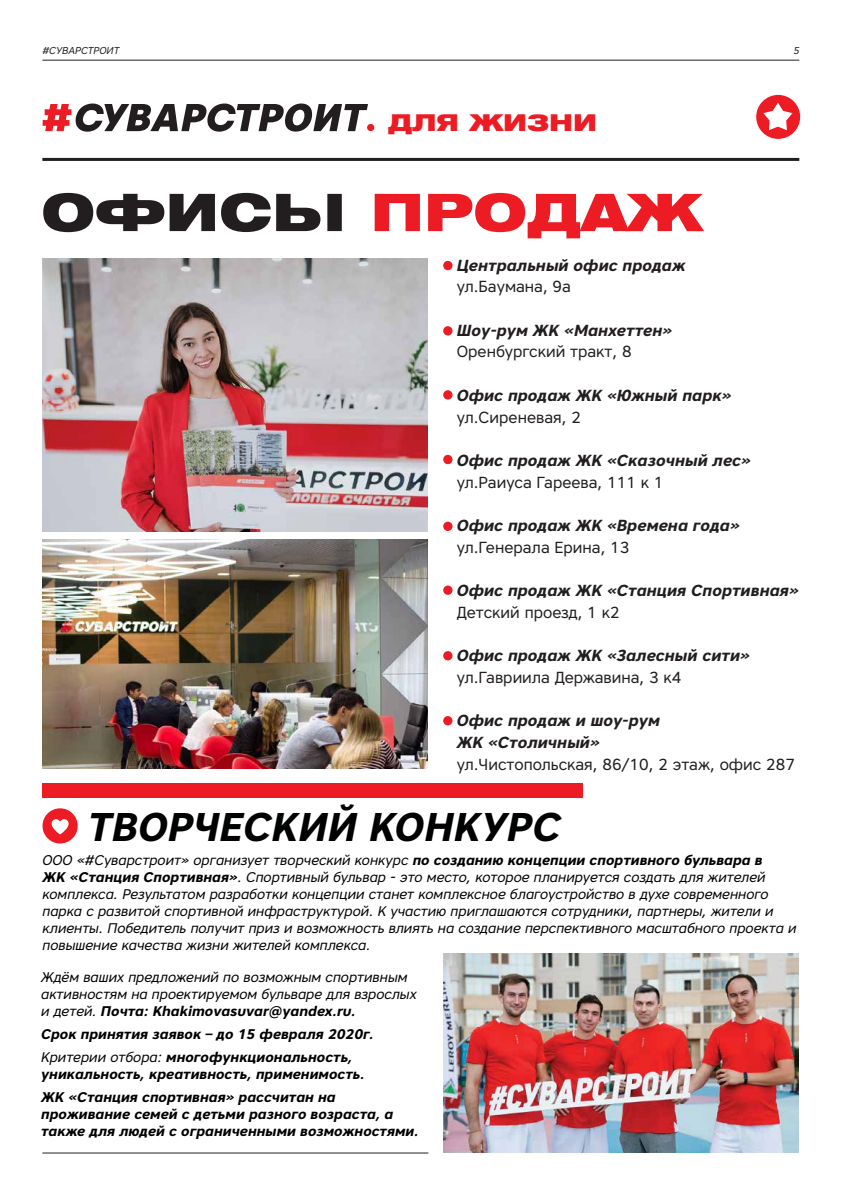
<style>
.page{position:relative;width:842px;height:1191px;background:#fff}
.page>*{position:absolute;margin:0;border:0;box-sizing:border-box;transform-origin:0 0}
.t1{font:900 51.2px "Helios Ext";color:#ed1b23}
.t2{font:italic 700 40px "Core Sans A65";color:#000101}
.t3{font:900 23px "Helios Ext";color:#ed1b23}
.t4{font:italic 700 16px/21.7px "Core Sans A65";color:#221e1f}
.t5{font:16px "Core Sans A45";color:#221e1f}
.t6{font:italic 14px/17px "Core Sans A45";color:#000101}
.t7{font:italic 700 14px/23px "Core Sans A65";color:#000101}
.t8{font:italic 10px "Core Sans A45";color:#221e1f}
.s1{color:#221e1f}
.s2{font-family:"Core Sans A65";font-weight:700}
.s3{font-family:"Core Sans A45";font-weight:400}
</style>
<div class="page">
<div style="left:756px;top:95px;width:44px;height:44px;background:#ed1b23;border-radius:50%"></div>
<svg style="left:763px;top:103px;width:29px;height:27px"></svg>
<hr style="left:42px;top:158px;width:757px;height:3px;background:#221e1f">
<hr style="left:42px;top:60px;width:757px;height:1px;background:#221e1f">
<svg style="left:43px;top:103px;width:325px;height:29px"></svg>
<div style="left:367px;top:124px;width:7px;height:7px;background:#ed1b23;border-radius:50%"></div>
<div style="left:43px;top:783px;width:540px;height:14px;background:#ed1b23"></div>
<div style="left:43px;top:808px;width:35px;height:35px;background:#ed1b23;border-radius:50%"></div>
<svg style="left:52px;top:819px;width:17px;height:15px"></svg>
<hr style="left:42px;top:1152px;width:386px;height:1px;background:#221e1f">
<div style="left:443px;top:261px;width:9px;height:9px;background:#ed1b23;border-radius:50%"></div>
<div style="left:443px;top:326px;width:9px;height:9px;background:#ed1b23;border-radius:50%"></div>
<div style="left:443px;top:390px;width:9px;height:9px;background:#ed1b23;border-radius:50%"></div>
<div style="left:443px;top:455px;width:9px;height:9px;background:#ed1b23;border-radius:50%"></div>
<div style="left:443px;top:521px;width:9px;height:10px;background:#ed1b23;border-radius:50%"></div>
<div style="left:443px;top:585px;width:9px;height:10px;background:#ed1b23;border-radius:50%"></div>
<div style="left:443px;top:651px;width:9px;height:9px;background:#ed1b23;border-radius:50%"></div>
<div style="left:443px;top:716px;width:9px;height:9px;background:#ed1b23;border-radius:50%"></div>
<img style="left:42px;top:259px;width:385px;height:272px">
<img style="left:42px;top:539px;width:385px;height:229px">
<img style="left:443px;top:953px;width:356px;height:199px">
<p class="t8" style="left:42px;top:44px;width:78px">#СУВАРСТРОИТ</p>
<p class="t8" style="left:793px;top:44px;width:7px">5</p>
<h3 class="t3" style="left:388px;top:109px;width:211px">ДЛЯ ЖИЗНИ</h3>
<h1 class="t1" style="left:41px;top:182px;width:662px"><span class="s1">ОФИСЫ</span> ПРОДАЖ</h1>
<p class="t4" style="left:457px;top:254px;width:230px">Центральный офис продаж</p>
<p class="t5" style="left:457px;top:276px;width:116px">ул.Баумана, 9а</p>
<p class="t4" style="left:457px;top:319px;width:217px">Шоу-рум ЖК «Манхеттен»</p>
<p class="t5" style="left:457px;top:341px;width:176px">Оренбургский тракт, 8</p>
<p class="t4" style="left:457px;top:384px;width:276px">Офис продаж ЖК «Южный парк»</p>
<p class="t5" style="left:457px;top:406px;width:126px">ул.Сиреневая, 2</p>
<p class="t4" style="left:457px;top:449px;width:296px">Офис продаж ЖК «Сказочный лес»</p>
<p class="t5" style="left:457px;top:471px;width:208px">ул.Раиуса Гареева, 111 к 1</p>
<p class="t4" style="left:457px;top:514px;width:285px">Офис продаж ЖК «Времена года»</p>
<p class="t5" style="left:457px;top:537px;width:174px">ул.Генерала Ерина, 13</p>
<p class="t4" style="left:457px;top:579px;width:344px">Офис продаж ЖК «Станция Спортивная»</p>
<p class="t5" style="left:457px;top:602px;width:164px">Детский проезд, 1 к2</p>
<p class="t4" style="left:457px;top:644px;width:295px">Офис продаж ЖК «Залесный сити»</p>
<p class="t5" style="left:457px;top:667px;width:226px">ул.Гавриила Державина, 3 к4</p>
<p class="t4" style="left:457px;top:709px;width:205px">Офис продаж и шоу-рум<br>ЖК «Столичный»</p>
<p class="t5" style="left:457px;top:754px;width:340px">ул.Чистопольская, 86/10, 2 этаж, офис 287</p>
<h2 class="t2" style="left:88px;top:800px;width:474px">ТВОРЧЕСКИЙ КОНКУРС</h2>
<p class="t6" style="left:43px;top:851px;width:755px">ООО «#Суварстроит» организует творческий конкурс <span class="s2">по созданию концепции спортивного бульвара в<br>ЖК «Станция Спортивная»</span>. Спортивный бульвар - это место, которое планируется создать для жителей комплекса. Результатом разработки концепции станет комплексное благоустройство в духе современного парка с развитой спортивной инфраструктурой. К участию приглашаются сотрудники, партнеры, жители и клиенты. Победитель получит приз и возможность влиять на создание перспективного масштабного проекта и повышение качества жизни жителей комплекса.</p>
<p class="t6" style="left:41px;top:968px;width:377px">Ждём ваших предложений по возможным спортивным активностям на проектируемом бульваре для взрослых</p>
<p class="t7" style="left:41px;top:999px;width:334px"><span class="s3">и детей.</span> Почта: Khakimovasuvar@yandex.ru.<br>Срок принятия заявок – до 15 февраля 2020г.<br><span class="s3">Критерии отбора:</span> многофункциональность,</p>
<p class="t7" style="left:41px;top:1062px;width:325px">уникальность, креативность, применимость.<br>ЖК «Станция спортивная» рассчитан на</p>
<p class="t7" style="left:41px;top:1105px;width:379px;line-height:17px">проживание семей с детьми разного возраста, а также для людей с ограниченными возможностями.</p>
</div>
